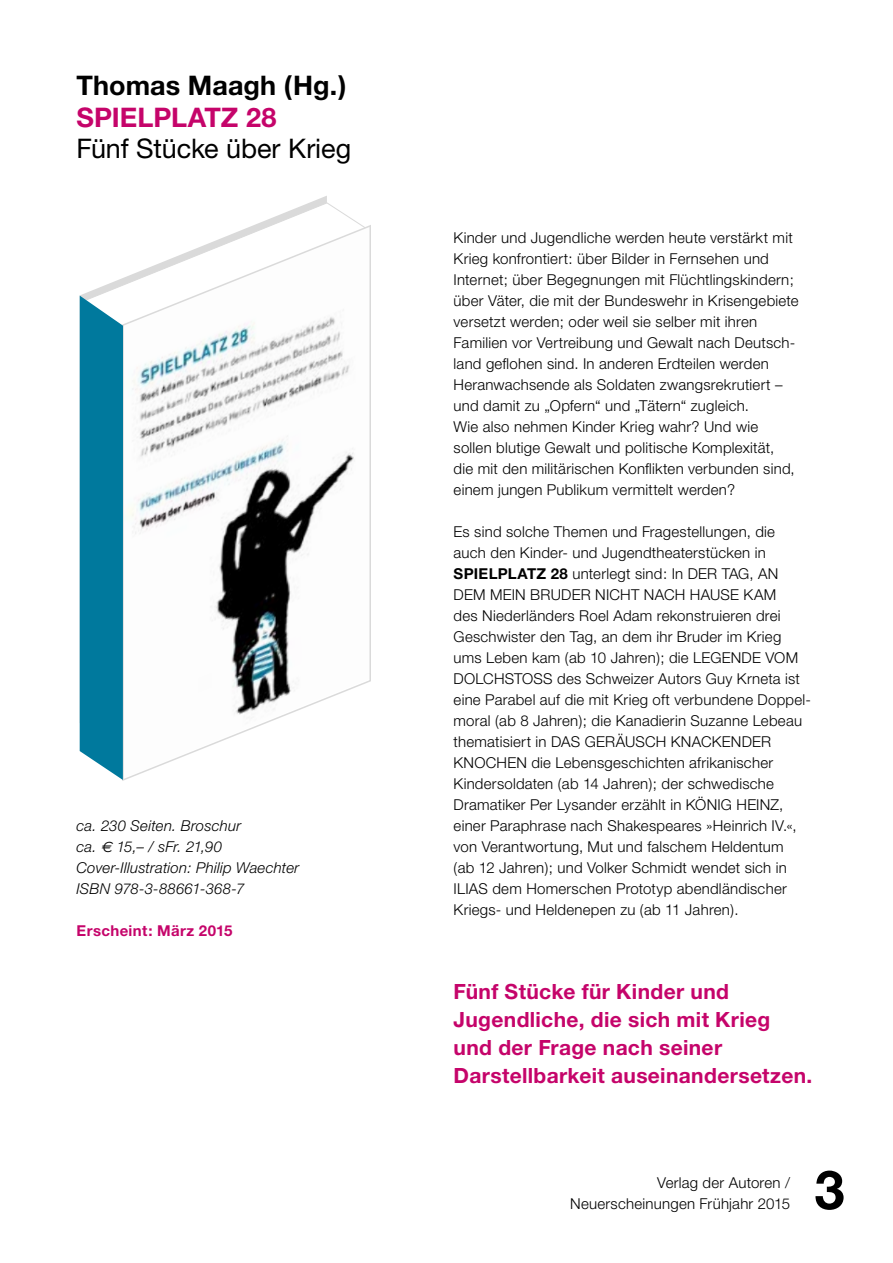
<style>
.page{position:relative;width:893px;height:1263px;background:#fff}
.page>*{position:absolute;margin:0;border:0;box-sizing:border-box;transform-origin:0 0}
.t1{font:700 54px "Helvetica Neue";color:#000}
.t2{font:27px "Helvetica Neue";letter-spacing:-.005em;color:#000}
.t3{font:700 27px "Helvetica Neue";letter-spacing:.005em;color:#000}
.t4{font:700 27px "Helvetica Neue";color:#c5046a}
.t5{font:700 21px/28px "Helvetica Neue";letter-spacing:.015em;color:#c5046a}
.t6{font:300 15px/21px "Helvetica Neue";letter-spacing:.015em;color:#000}
.t7{font:italic 300 15px/21px "Helvetica Neue";letter-spacing:.015em;color:#000}
.t8{font:700 15px "Helvetica Neue";letter-spacing:.025em;color:#c5046a}
.s1{font-family:"Euro Sans";font-weight:400}
.s2{font-weight:700}
</style>
<div class="page">
<svg style="left:80px;top:202px;width:291px;height:578px"></svg>
<h2 class="t3" style="left:77px;top:69px;width:271px">Thomas Maagh (Hg.)</h2>
<h2 class="t4" style="left:77px;top:100px;width:201px">SPIELPLATZ 28</h2>
<h2 class="t2" style="left:77px;top:132px;width:276px">Fünf Stücke über Krieg</h2>
<p class="t7" style="left:77px;top:815px;width:224px">ca. 230 Seiten. Broschur<br>ca. <span class="s1">€</span> 15,– / sFr. 21,90<br>Cover-Illustration: Philip Waechter<br>ISBN 978-3-88661-368-7</p>
<p class="t8" style="left:77px;top:921px;width:157px">Erscheint: März 2015</p>
<p class="t6" style="left:454px;top:227px;width:347px">Kinder und Jugendliche werden heute verstärkt mit Krieg konfrontiert: über Bilder in Fernsehen und Internet; über Begegnungen mit Flüchtlingskindern; über Väter, die mit der Bundeswehr in Krisengebiete versetzt werden; oder weil sie selber mit ihren Familien vor Vertreibung und Gewalt nach Deutsch&shy;land geflohen sind. In anderen Erdteilen werden Heranwachsende als Soldaten zwangsrekrutiert – und damit zu „Opfern“ und „Tätern“ zugleich.<br>Wie also nehmen Kinder Krieg wahr? Und wie sollen blutige Gewalt und politische Komplexität,<br>die mit den militärischen Konflikten verbunden sind, einem jungen Publikum vermittelt werden?</p>
<p class="t6" style="left:454px;top:521px;width:359px">Es sind solche Themen und Fragestellungen, die auch den Kinder- und Jugendtheaterstücken in <span class="s2">SPIELPLATZ 28</span> unterlegt sind: In DER TAG, AN DEM MEIN BRUDER NICHT NACH HAUSE KAM<br>des Niederländers Roel Adam rekonstruieren drei Geschwister den Tag, an dem ihr Bruder im Krieg ums Leben kam (ab 10 Jahren); die LEGENDE VOM DOLCHSTOSS des Schweizer Autors Guy Krneta ist eine Parabel auf die mit Krieg oft verbundene Doppel&shy;moral (ab 8 Jahren); die Kanadierin Suzanne Lebeau thematisiert in DAS GERÄUSCH KNACKENDER KNOCHEN die Lebensgeschichten afrikanischer Kindersoldaten (ab 14 Jahren); der schwedische Dramatiker Per Lysander erzählt in KÖNIG HEINZ, einer Paraphrase nach Shakespeares »Heinrich IV.«, von Verantwortung, Mut und falschem Heldentum<br>(ab 12 Jahren); und Volker Schmidt wendet sich in ILIAS dem Homerschen Prototyp abendländischer Kriegs- und Heldenepen zu (ab 11 Jahren).</p>
<h3 class="t5" style="left:454px;top:977px;width:360px">Fünf Stücke für Kinder und<br>Jugendliche, die sich mit Krieg und der Frage nach seiner<br>Darstellbarkeit auseinandersetzen.</h3>
<p class="t6" style="left:570px;top:1172px;width:221px;text-align:right">Verlag der Autoren /<br>Neuerscheinungen Frühjahr 2015</p>
<h1 class="t1" style="left:814px;top:1156px;width:32px">3</h1>
</div>
